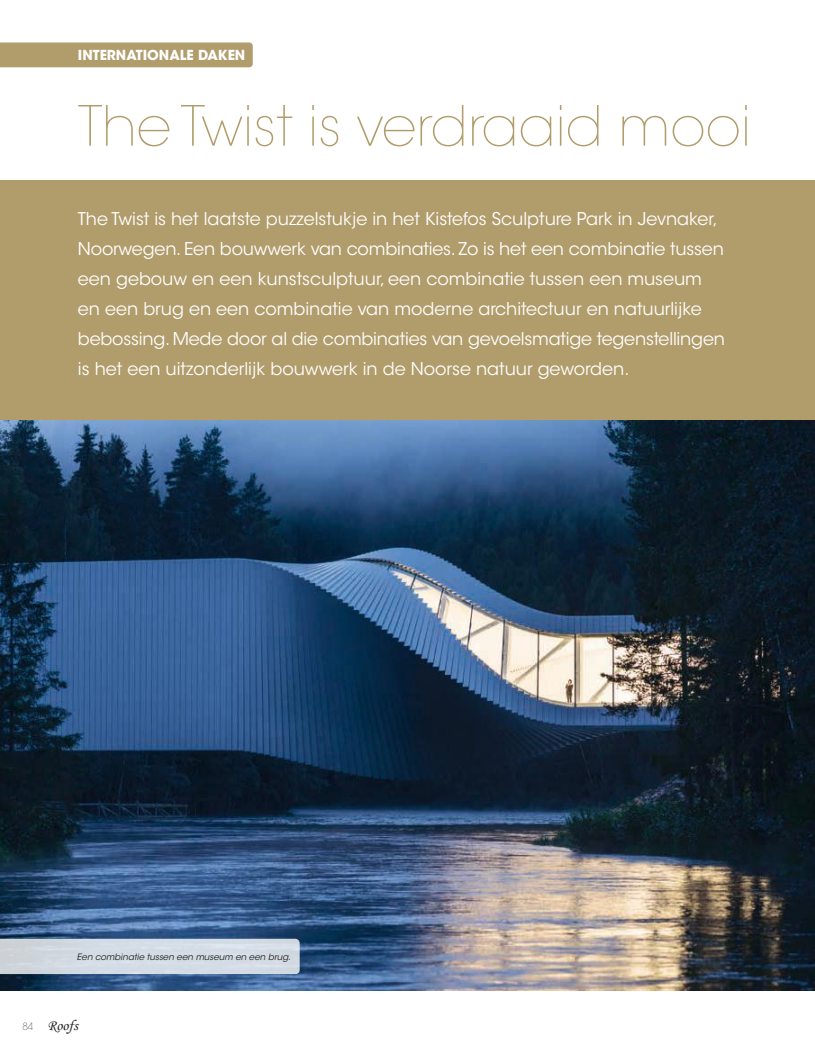
<style>
.page{position:relative;width:815px;height:1063px;background:#fff}
.page>*{position:absolute;margin:0;border:0;box-sizing:border-box;transform-origin:0 0}
.t1{font:200 55px "ITC Avant Garde Std";color:#b19c6b}
.t2{font:17.5px/30px "ITC Avant Garde Std";color:#fff}
.t3{font:15px "Monotype Corsiva";color:#241f1f}
.t4{font:700 13.75px "ITC Avant Garde Std";color:#fff}
.t5{font:italic 8.75px "ITC Avant Garde Std";color:#241f1f}
.s1{font-family:"ITC Avant Garde Std";font-weight:200;font-size:10px}
</style>
<div class="page">
<div style="left:0;top:180px;width:815px;height:240px;background:#b19c6b"></div>
<div style="left:0;top:43px;width:253px;height:24px;background:#b19c6b"></div>
<img style="left:0;top:420px;width:815px;height:570px">
<svg style="left:0;top:939px;width:300px;height:35px"></svg>
<p class="t4" style="left:78px;top:46px;width:169px">INTERNATIONALE DAKEN</p>
<h1 class="t1" style="left:78px;top:94px;width:675px">The Twist is verdraaid mooi</h1>
<p class="t2" style="left:78px;top:204px;width:649px">The Twist is het laatste puzzelstukje in het Kistefos Sculpture Park in Jevnaker, Noorwegen. Een bouwwerk van combinaties. Zo is het een combinatie tussen een gebouw en een kunstsculptuur, een combinatie tussen een museum en een brug en een combinatie van moderne architectuur en natuurlijke bebossing. Mede door al die combinaties van gevoelsmatige tegenstellingen is het een uitzonderlijk bouwwerk in de Noorse natuur geworden.</p>
<p class="t5" style="left:77px;top:952px;width:216px">Een combinatie tussen een museum en een brug.</p>
<p class="t3" style="left:22px;top:1017px;width:57px"><span class="s1">84</span> Roofs</p>
</div>
